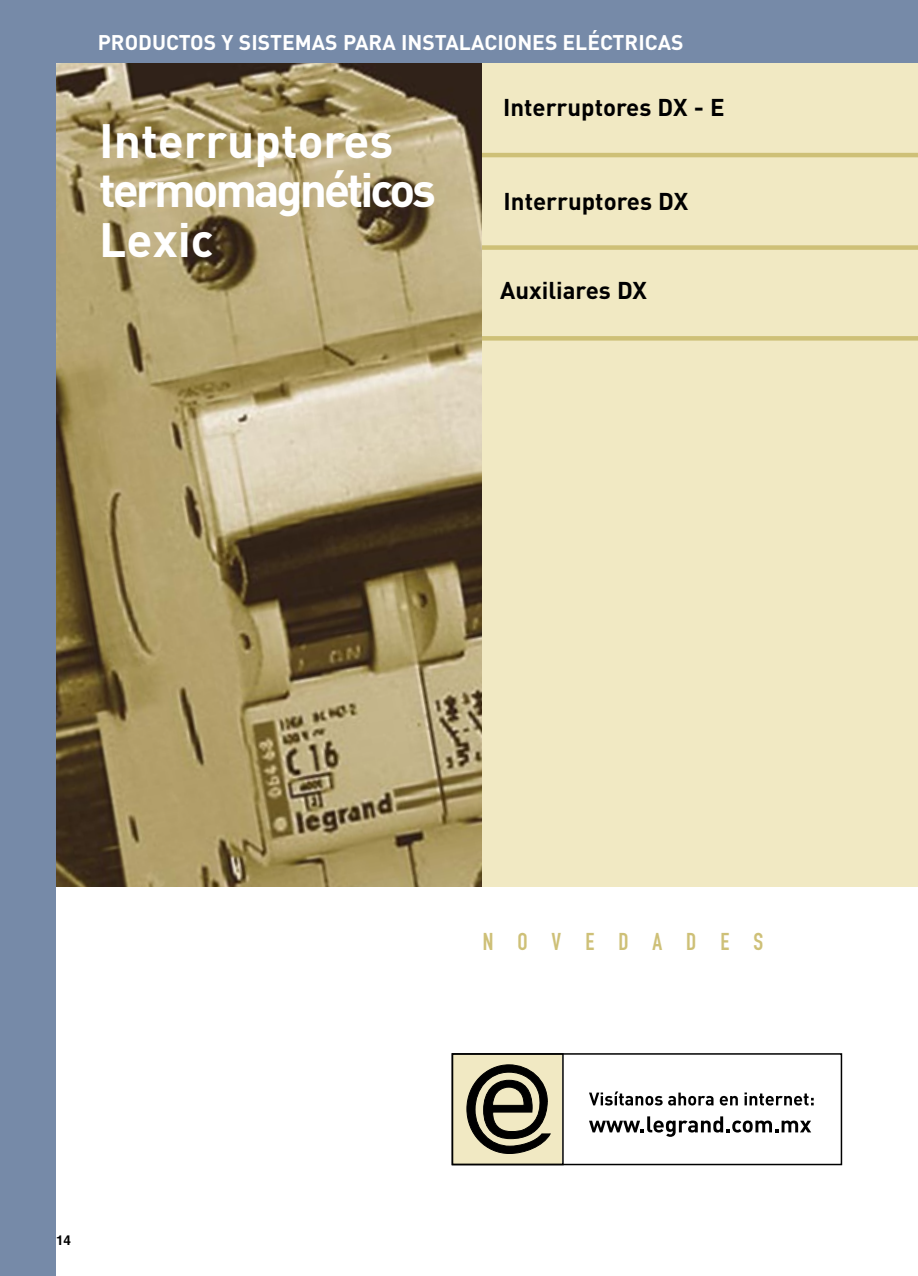
<style>
.page{position:relative;width:918px;height:1276px;background:#fff}
.page>*{position:absolute;margin:0;border:0;box-sizing:border-box;transform-origin:0 0}
.t1{font:700 47.55px/49.3px "DIN";letter-spacing:-.02em;color:#fff}
.t2{font:700 24px "DIN";color:#000}
.t3{font:24px "DIN Engschrift";letter-spacing:1.005em;color:#cec077}
.t4{font:700 21px "DIN";color:#fff}
.t5{font:700 13.5px "Helvetica";color:#000}
</style>
<div class="page">
<div style="left:452px;top:1054px;width:110px;height:110px;background:#f1e9c3"></div>
<div style="left:476px;top:60px;width:442px;height:826px;background:#f1e9c3"></div>
<hr style="left:479px;top:153px;width:439px;height:4px;background:#cec077">
<div style="left:479px;top:245px;width:439px;height:5px;background:#cec077"></div>
<hr style="left:480px;top:336px;width:438px;height:4px;background:#cec077">
<img style="left:55px;top:63px;width:426px;height:823px">
<div style="left:1px;top:0;width:917px;height:63px;background:#768aa8"></div>
<div style="left:0;top:0;width:55px;height:1276px;background:#768aa8"></div>
<div style="left:452px;top:1053px;width:112px;height:112px;border:2px solid #000"></div>
<svg style="left:467px;top:1064px;width:84px;height:89px"></svg>
<div style="left:452px;top:1053px;width:390px;height:112px;border:2px solid #000"></div>
<svg style="left:589px;top:1091px;width:125px;height:14px"></svg>
<svg style="left:720px;top:1096px;width:18px;height:9px"></svg>
<svg style="left:745px;top:1092px;width:69px;height:13px"></svg>
<svg style="left:589px;top:1116px;width:222px;height:20px"></svg>
<p class="t4" style="left:98px;top:29px;width:587px">PRODUCTOS Y SISTEMAS PARA INSTALACIONES ELÉCTRICAS</p>
<h1 class="t1" style="left:99px;top:114px;width:338px">Interruptores termomagnéticos<br>Lexic</h1>
<p class="t2" style="left:503px;top:91px;width:223px">Interruptores DX - E</p>
<p class="t2" style="left:504px;top:186px;width:186px">Interruptores DX</p>
<p class="t2" style="left:500px;top:274px;width:149px">Auxiliares DX</p>
<p class="t5" style="left:56px;top:1232px;width:17px">14</p>
<p class="t3" style="left:483px;top:927px;width:282px">NOVEDADES</p>
</div>
